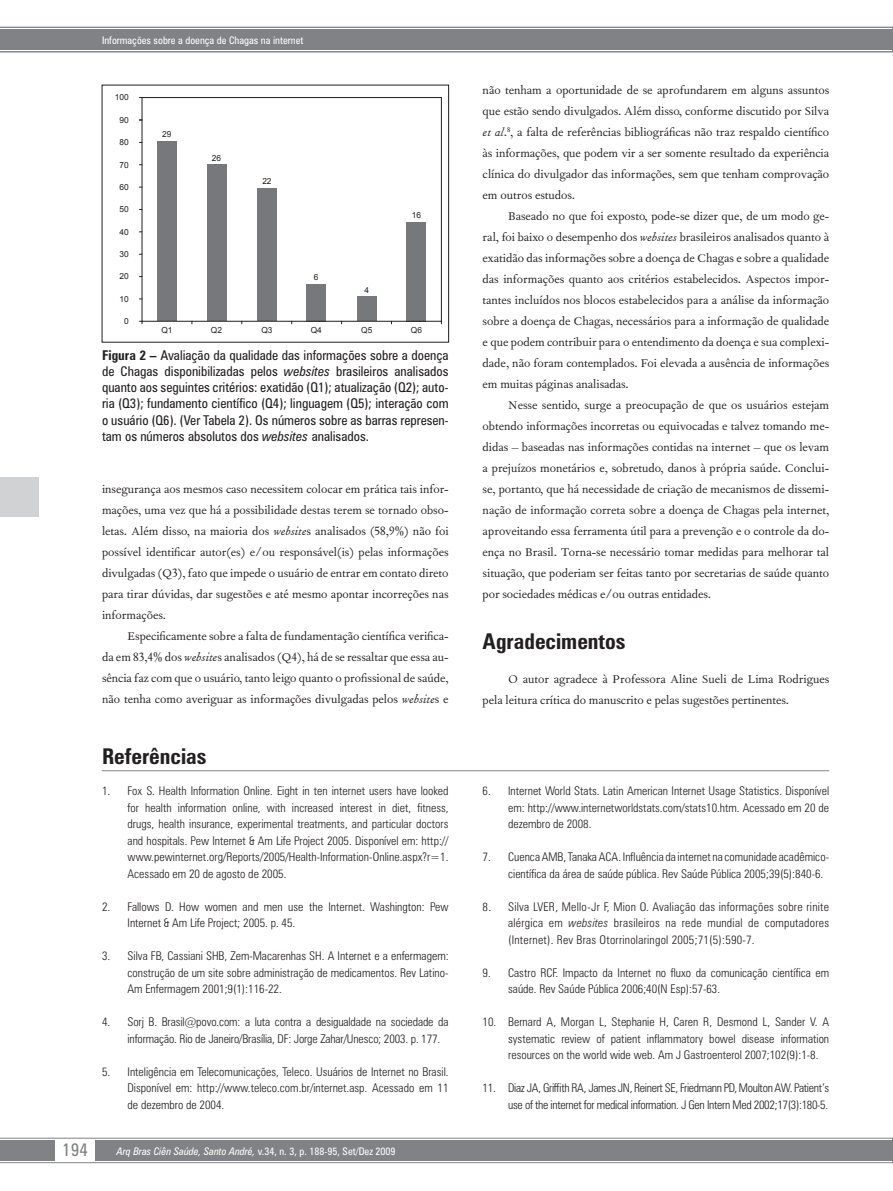
<style>
.page{position:relative;width:893px;height:1191px;background:#fff}
.page>*{position:absolute;margin:0;border:0;box-sizing:border-box;transform-origin:0 0}
.z06_1_sub1{font:700 condensed 21.75px "Zurich BT";color:#231f20}
.z07_0_referencias_ti{font:700 condensed 21.75px "Zurich BT";color:#231f20}
.t1{font:condensed 18px "Zurich BT";color:#808285}
.z05_1_texto_txt{font:13.5px/21px "Fournier MT Std";color:#231f20;text-align:justify}
.z08_0_Tabela_quadro{font:condensed 13.5px/16.2px "Zurich BT";color:#231f20;text-align:justify}
.z07_1_referencias{font:300 condensed 12px/16.5px "Zurich BT";color:#231f20;text-align:justify}
.z07_1_referencias-2{font:300 condensed 12px/16.5px "Zurich BT";letter-spacing:-.025em;color:#231f20;text-align:right}
.t2{font:condensed 10.5px "Zurich BT";color:#fff}
.t3{font:8.4px "Arial";color:#231f20}
.s1{font-weight:700}
.s2{font-style:italic}
</style>
<div class="page">
<svg style="left:0;top:1137px;width:893px;height:26px;background:#8f9194"></svg>
<div style="left:55px;top:1139px;width:40px;height:22px;background:#fff"></div>
<div style="left:0;top:477px;width:38px;height:40px;background:#d1d2d4"></div>
<svg style="left:0;top:27px;width:893px;height:25px;background:#8a8c8f"></svg>
<hr style="left:102px;top:770px;width:727px;height:1px;background:#808285">
<div style="left:157px;top:141px;width:20px;height:180px;background:#76787b"></div>
<div style="left:207px;top:164px;width:19px;height:157px;background:#76787b"></div>
<div style="left:257px;top:188px;width:20px;height:133px;background:#76787b"></div>
<div style="left:306px;top:284px;width:20px;height:37px;background:#76787b"></div>
<div style="left:357px;top:296px;width:20px;height:25px;background:#76787b"></div>
<div style="left:406px;top:222px;width:20px;height:99px;background:#76787b"></div>
<div style="left:142px;top:97px;width:300px;height:224px;border:1px solid #231f20"></div>
<p class="t2" style="left:102px;top:34px;width:203px">Informações sobre a doença de Chagas na internet</p>
<p class="t3" style="left:115px;top:92px;width:15px">100</p>
<p class="t3" style="left:119px;top:114px;width:11px">90</p>
<p class="t3" style="left:119px;top:137px;width:11px">80</p>
<p class="t3" style="left:119px;top:159px;width:11px">70</p>
<p class="t3" style="left:119px;top:181px;width:11px">60</p>
<p class="t3" style="left:119px;top:204px;width:11px">50</p>
<p class="t3" style="left:119px;top:226px;width:11px">40</p>
<p class="t3" style="left:119px;top:248px;width:11px">30</p>
<p class="t3" style="left:119px;top:271px;width:11px">20</p>
<p class="t3" style="left:119px;top:293px;width:11px">10</p>
<p class="t3" style="left:124px;top:315px;width:6px">0</p>
<p class="t3" style="left:162px;top:128px;width:11px">29</p>
<p class="t3" style="left:212px;top:152px;width:11px">26</p>
<p class="t3" style="left:262px;top:176px;width:11px">22</p>
<p class="t3" style="left:314px;top:272px;width:6px">6</p>
<p class="t3" style="left:365px;top:284px;width:6px">4</p>
<p class="t3" style="left:412px;top:209px;width:11px">16</p>
<p class="t3" style="left:161px;top:324px;width:13px">Q1</p>
<p class="t3" style="left:211px;top:324px;width:13px">Q2</p>
<p class="t3" style="left:261px;top:324px;width:13px">Q3</p>
<p class="t3" style="left:311px;top:324px;width:13px">Q4</p>
<p class="t3" style="left:361px;top:324px;width:13px">Q5</p>
<p class="t3" style="left:411px;top:324px;width:13px">Q6</p>
<p class="z08_0_Tabela_quadro" style="left:102px;top:347px;width:348px"><span class="s1">Figura 2 –</span> Avaliação da qualidade das informações sobre a doença de Chagas disponibilizadas pelos <span class="s2">websites</span> brasileiros analisados quanto aos seguintes critérios: exatidão (Q1); atualização (Q2); auto&shy;ria (Q3); fundamento científico (Q4); linguagem (Q5); interação com o usuário (Q6). (Ver Tabela 2). Os números sobre as barras represen&shy;tam os números absolutos dos <span class="s2">websites</span> analisados.</p>
<p class="z05_1_texto_txt" style="left:102px;top:478px;width:348px">insegurança aos mesmos caso necessitem colocar em prática tais infor&shy;mações, uma vez que há a possibilidade destas terem se tornado obso&shy;letas. Além disso, na maioria dos <span class="s2">website</span>s analisados (58,9%) não foi possível identificar autor(es) e/ou responsável(is) pelas informações divulgadas (Q3), fato que impede o usuário de entrar em contato direto para tirar dúvidas, dar sugestões e até mesmo apontar incorreções nas informações.</p>
<p class="z05_1_texto_txt" style="left:102px;top:625px;width:348px;text-indent:26px">Especificamente sobre a falta de fundamentação científica verifica&shy;da em 83,4% dos <span class="s2">website</span>s analisados (Q4), há de se ressaltar que essa au&shy;sência faz com que o usuário, tanto leigo quanto o profissional de saúde, não tenha como averiguar as informações divulgadas pelos <span class="s2">website</span>s e</p>
<p class="z07_0_referencias_ti" style="left:102px;top:743px;width:106px">Referências</p>
<p class="z07_1_referencias" style="left:128px;top:782px;width:323px;text-indent:-26px">1. Fox S. Health Information Online. Eight in ten internet users have looked for health information online, with increased interest in diet, fitness, drugs, health insurance, experimental treatments, and particular doctors and hospitals. Pew Internet &amp; Am Life Project 2005. Disponível em: http:// www.pewinternet.org/Reports/2005/Health-Information-Online.aspx?r=1.<br>Acessado em 20 de agosto de 2005.</p>
<p class="z07_1_referencias" style="left:128px;top:898px;width:323px;text-indent:-26px">2. Fallows D. How women and men use the Internet. Washington: Pew<br>Internet &amp; Am Life Project; 2005. p. 45.</p>
<p class="z07_1_referencias" style="left:128px;top:947px;width:323px;text-indent:-26px">3. Silva FB, Cassiani SHB, Zem-Macarenhas SH. A Internet e a enfermagem: construção de um site sobre administração de medicamentos. Rev Latino-Am Enfermagem 2001;9(1):116-22.</p>
<p class="z07_1_referencias" style="left:128px;top:1013px;width:322px;text-indent:-26px">4. Sorj B. Brasil@povo.com: a luta contra a desigualdade na sociedade da informação. Rio de Janeiro/Brasília, DF: Jorge Zahar/Unesco; 2003. p. 177.</p>
<p class="z07_1_referencias" style="left:128px;top:1063px;width:323px;text-indent:-26px">5. Inteligência em Telecomunicações, Teleco. Usuários de Internet no Brasil.<br>Disponível em: http://www.teleco.com.br/internet.asp. Acessado em 11 de dezembro de 2004.</p>
<h2 class="t1" style="left:62px;top:1138px;width:27px">194</h2>
<p class="t2" style="left:117px;top:1144px;width:280px"><span class="s2">Arq Bras Ciên Saúde, Santo André,</span> v.34, n. 3, p. 188-95, Set/Dez 2009</p>
<p class="z05_1_texto_txt" style="left:483px;top:79px;width:348px">não tenham a oportunidade de se aprofundarem em alguns assuntos que estão sendo divulgados. Além disso, conforme discutido por Silva <span class="s2">et al</span>.<sup>8</sup>, a falta de referências bibliográficas não traz respaldo científico às informações, que podem vir a ser somente resultado da experiência clínica do divulgador das informações, sem que tenham comprovação em outros estudos.</p>
<p class="z05_1_texto_txt" style="left:483px;top:205px;width:348px;text-indent:26px">Baseado no que foi exposto, pode-se dizer que, de um modo ge&shy;ral, foi baixo o desempenho dos <span class="s2">websites</span> brasileiros analisados quanto à exatidão das informações sobre a doença de Chagas e sobre a qualidade das informações quanto aos critérios estabelecidos. Aspectos impor&shy;tantes incluídos nos blocos estabelecidos para a análise da informação sobre a doença de Chagas, necessários para a informação de qualidade e que podem contribuir para o entendimento da doença e sua complexi&shy;dade, não foram contemplados. Foi elevada a ausência de informações em muitas páginas analisadas.</p>
<p class="z05_1_texto_txt" style="left:483px;top:394px;width:348px;text-indent:26px">Nesse sentido, surge a preocupação de que os usuários estejam obtendo informações incorretas ou equivocadas e talvez tomando me&shy;didas – baseadas nas informações contidas na internet – que os levam a prejuízos monetários e, sobretudo, danos à própria saúde. Conclui&shy;se, portanto, que há necessidade de criação de mecanismos de dissemi&shy;nação de informação correta sobre a doença de Chagas pela internet, aproveitando essa ferramenta útil para a prevenção e o controle da do&shy;ença no Brasil. Torna-se necessário tomar medidas para melhorar tal situação, que poderiam ser feitas tanto por secretarias de saúde quanto por sociedades médicas e/ou outras entidades.</p>
<p class="z06_1_sub1" style="left:483px;top:628px;width:145px">Agradecimentos</p>
<p class="z05_1_texto_txt" style="left:483px;top:668px;width:348px;text-indent:26px">O autor agradece à Professora Aline Sueli de Lima Rodrigues pela leitura crítica do manuscrito e pelas sugestões pertinentes.</p>
<p class="z07_1_referencias" style="left:508px;top:782px;width:323px;text-indent:-26px">6. Internet World Stats. Latin American Internet Usage Statistics. Disponível em: http://www.internetworldstats.com/stats10.htm. Acessado em 20 de dezembro de 2008.</p>
<p class="z07_1_referencias" style="left:508px;top:848px;width:323px;text-indent:-26px">7. Cuenca AMB, Tanaka ACA. Influência da internet na comunidade acadêmico&shy;científica da área de saúde pública. Rev Saúde Pública 2005;39(5):840-6.</p>
<p class="z07_1_referencias" style="left:508px;top:898px;width:322px;text-indent:-26px">8. Silva LVER, Mello-Jr F, Mion O. Avaliação das informações sobre rinite alérgica em <span class="s2">websites</span> brasileiros na rede mundial de computadores (Internet). Rev Bras Otorrinolaringol 2005;71(5):590-7.</p>
<p class="z07_1_referencias" style="left:508px;top:964px;width:323px;text-indent:-26px">9. Castro RCF. Impacto da Internet no fluxo da comunicação científica em saúde. Rev Saúde Pública 2006;40(N Esp):57-63.</p>
<p class="z07_1_referencias" style="left:508px;top:1013px;width:323px;text-indent:-26px">10. Bernard A, Morgan L, Stephanie H, Caren R, Desmond L, Sander V. A systematic review of patient inflammatory bowel disease information resources on the world wide web. Am J Gastroenterol 2007;102(9):1-8.</p>
<p class="z07_1_referencias-2" style="left:483px;top:1079px;width:348px">11. Diaz JA, Griffith RA, James JN, Reinert SE, Friedmann PD, Moulton AW. Patient’s use of the internet for medical information. J Gen Intern Med 2002;17(3):180-5.</p>
</div>
